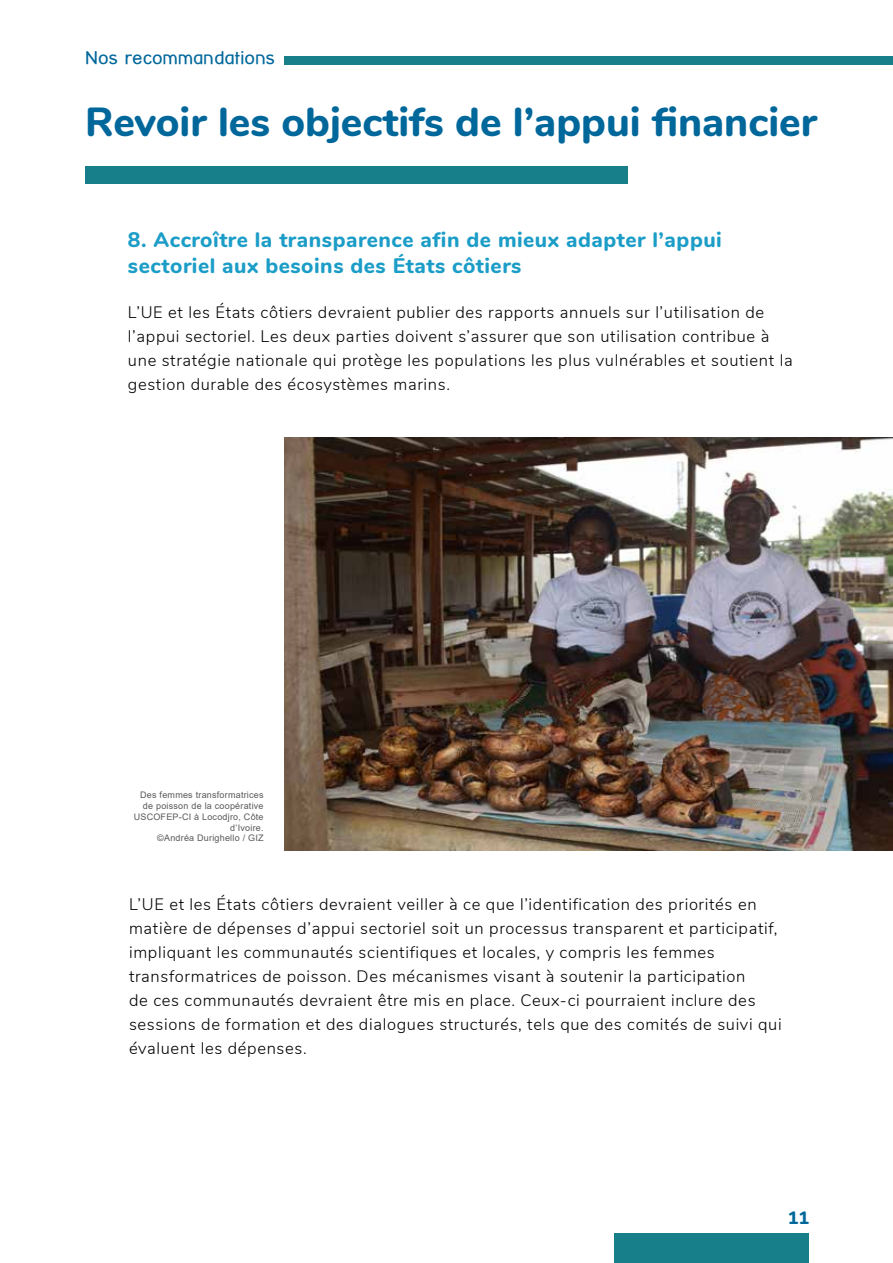
<style>
.page{position:relative;width:893px;height:1263px;background:#fff}
.page>*{position:absolute;margin:0;border:0;box-sizing:border-box;transform-origin:0 0}
.t1{font:800 40.5px "Nunito";color:#00679b}
.t2{font:800 21px/25.2px "Nunito";letter-spacing:.025em;color:#1c9dc7}
.t3{font:600 18px "Street Corner";letter-spacing:.025em;color:#00679b}
.t4{font:800 18px "Nunito";color:#00679b}
.t5{font:300 16.5px/24px "Nunito";letter-spacing:.04em;color:#000}
.t6{font:9px/10.8px "Arial";letter-spacing:.025em;color:#58595b;text-align:right}
</style>
<div class="page">
<div style="left:614px;top:1234px;width:195px;height:29px;background:#167f8a"></div>
<div style="left:85px;top:167px;width:543px;height:17px;background:#167f8a"></div>
<div style="left:285px;top:56px;width:608px;height:9px;background:#167f8a"></div>
<img style="left:285px;top:438px;width:608px;height:412px">
<p class="t3" style="left:85px;top:47px;width:191px">Nos recommandations</p>
<h1 class="t1" style="left:85px;top:92px;width:733px">Revoir les objectifs de l’appui financier</h1>
<p class="t2" style="left:128px;top:226px;width:595px">8. Accroître la transparence afin de mieux adapter l’appui sectoriel aux besoins des États côtiers</p>
<p class="t5" style="left:128px;top:300px;width:666px">L’UE et les États côtiers devraient publier des rapports annuels sur l’utilisation de l’appui sectoriel. Les deux parties doivent s’assurer que son utilisation contribue à une stratégie nationale qui protège les populations les plus vulnérables et soutient la gestion durable des écosystèmes marins.</p>
<p class="t6" style="left:134px;top:790px;width:131px">Des femmes transformatrices de poisson de la coopérative<br>USCOFEP-CI à Locodjro, Côte d’Ivoire.<br>©Andréa Durighello / GIZ</p>
<p class="t5" style="left:129px;top:891px;width:654px">L’UE et les États côtiers devraient veiller à ce que l’identification des priorités en matière de dépenses d’appui sectoriel soit un processus transparent et participatif, impliquant les communautés scientifiques et locales, y compris les femmes transformatrices de poisson. Des mécanismes visant à soutenir la participation<br>de ces communautés devraient être mis en place. Ceux-ci pourraient inclure des sessions de formation et des dialogues structurés, tels que des comités de suivi qui évaluent les dépenses.</p>
<p class="t4" style="left:788px;top:1204px;width:23px">11</p>
</div>
